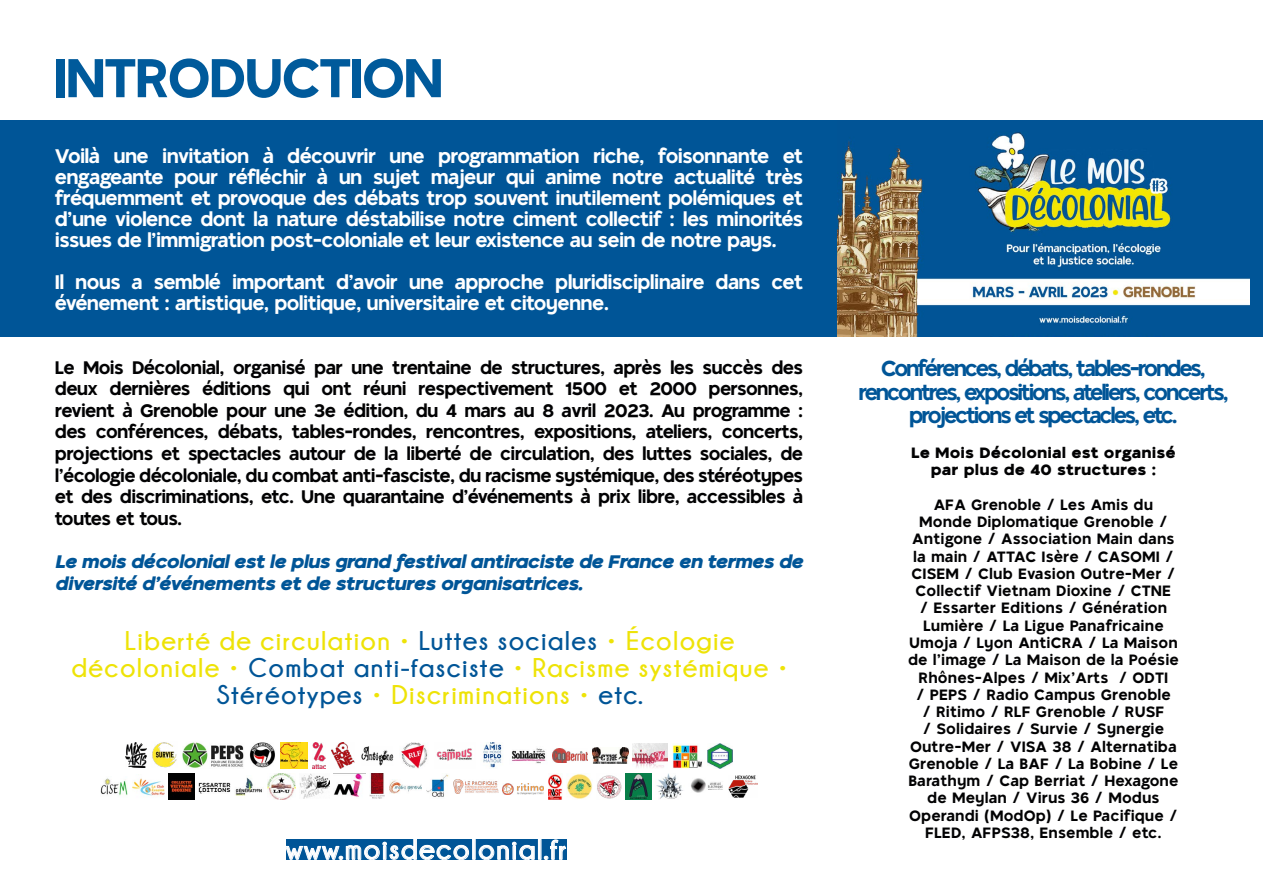
<style>
.page{position:relative;width:1263px;height:893px;background:#fff}
.page>*{position:absolute;margin:0;border:0;box-sizing:border-box;transform-origin:0 0}
.t1{font:54px "Tango Sans";color:#005a9b}
.t2{font:700 28.95px "Champagne&Limousines";letter-spacing:.05em;color:#fff}
.t3{font:700 27px/27px "Champagne&Limousines";letter-spacing:.05em;color:#eee307;text-align:center}
.t4{font:21.45px/23.5px "Tango Sans";letter-spacing:-.07em;color:#005597;text-align:center}
.t5{font:19.5px/21px "Tango Sans";color:#fff;text-align:justify}
.t6{font:18px/21.6px "Tango Sans";color:#020203;text-align:justify}
.t7{font:italic 18px/21.6px "Tango Sans Bold";color:#005597}
.t8{font:14.85px/17.2px "Tango Sans";letter-spacing:.05em;color:#020203;text-align:center}
.t9{font:14.85px/17.2px "Tango Sans Bold";letter-spacing:.05em;color:#020203;text-align:center}
.s1{color:#005597}
</style>
<div class="page">
<div style="left:0;top:120px;width:1263px;height:217px;background:#005597"></div>
<img style="left:838px;top:132px;width:411px;height:205px">
<img style="left:152px;top:742px;width:25px;height:26px">
<img style="left:183px;top:742px;width:61px;height:26px">
<img style="left:312px;top:742px;width:13px;height:26px">
<img style="left:331px;top:742px;width:24px;height:26px">
<img style="left:361px;top:746px;width:33px;height:20px">
<img style="left:401px;top:742px;width:27px;height:26px">
<img style="left:436px;top:748px;width:36px;height:13px">
<img style="left:483px;top:742px;width:19px;height:26px">
<img style="left:552px;top:748px;width:36px;height:15px">
<img style="left:511px;top:748px;width:35px;height:16px">
<img style="left:592px;top:747px;width:36px;height:16px">
<img style="left:633px;top:743px;width:34px;height:25px">
<img style="left:672px;top:745px;width:30px;height:23px">
<img style="left:125px;top:742px;width:22px;height:26px">
<img style="left:249px;top:742px;width:26px;height:26px">
<img style="left:280px;top:742px;width:27px;height:26px">
<img style="left:707px;top:743px;width:26px;height:25px">
<img style="left:101px;top:778px;width:27px;height:18px">
<img style="left:132px;top:778px;width:33px;height:19px">
<img style="left:169px;top:774px;width:25px;height:25px">
<img style="left:199px;top:783px;width:32px;height:10px">
<img style="left:235px;top:777px;width:27px;height:19px">
<img style="left:268px;top:774px;width:28px;height:25px">
<img style="left:300px;top:773px;width:29px;height:25px">
<img style="left:334px;top:773px;width:31px;height:24px">
<img style="left:370px;top:773px;width:15px;height:25px">
<img style="left:389px;top:779px;width:33px;height:15px">
<img style="left:426px;top:774px;width:23px;height:23px">
<img style="left:453px;top:780px;width:45px;height:13px">
<img style="left:503px;top:783px;width:41px;height:11px">
<img style="left:548px;top:774px;width:14px;height:25px">
<img style="left:567px;top:774px;width:25px;height:25px">
<img style="left:597px;top:775px;width:24px;height:24px">
<img style="left:626px;top:774px;width:25px;height:25px">
<img style="left:656px;top:774px;width:27px;height:25px">
<img style="left:691px;top:778px;width:32px;height:15px">
<img style="left:729px;top:776px;width:28px;height:21px">
<svg style="left:469px;top:839px;width:74px;height:20px"></svg>
<svg style="left:286px;top:839px;width:183px;height:21px;background:#387aad"></svg>
<svg style="left:478px;top:841px;width:57px;height:19px"></svg>
<div style="left:538px;top:839px;width:3px;height:20px;border:1px solid #fff"></div>
<svg style="left:543px;top:839px;width:23px;height:21px"></svg>
<h1 class="t1" style="left:54px;top:44px;width:390px">INTRODUCTION</h1>
<p class="t5" style="left:55px;top:146px;width:749px">Voilà une invitation à découvrir une programmation riche, foisonnante et engageante pour réfléchir à un sujet majeur qui anime notre actualité très fréquemment et provoque des débats trop souvent inutilement polémiques et d’une violence dont la nature déstabilise notre ciment collectif : les minorités issues de l’immigration post-coloniale et leur existence au sein de notre pays.</p>
<h3 class="t5" style="left:55px;top:272px;width:749px">Il nous a semblé important d’avoir une approche pluridisciplinaire dans cet événement : artistique, politique, universitaire et citoyenne.</h3>
<p class="t6" style="left:55px;top:356px;width:749px">Le Mois Décolonial, organisé par une trentaine de structures, après les succès des deux dernières éditions qui ont réuni respectivement 1500 et 2000 personnes, revient à Grenoble pour une 3e édition, du 4 mars au 8 avril 2023. Au programme : des conférences, débats, tables-rondes, rencontres, expositions, ateliers, concerts, projections et spectacles autour de la liberté de circulation, des luttes sociales, de l’écologie décoloniale, du combat anti-fasciste, du racisme systémique, des stéréotypes et des discriminations, etc. Une quarantaine d’événements à prix libre, accessibles à toutes et tous.</p>
<p class="t7" style="left:55px;top:551px;width:749px">Le mois décolonial est le plus grand festival antiraciste de France en termes de diversité d’événements et de structures organisatrices.</p>
<h3 class="t3" style="left:72px;top:627px;width:718px">Liberté de circulation • <span class="s1">Luttes sociales</span> • Écologie décoloniale • <span class="s1">Combat anti-fasciste</span> • Racisme systémique •<br><span class="s1">Stéréotypes</span> • Discriminations • <span class="s1">etc.</span></h3>
<h2 class="t2" style="left:286px;top:833px;width:282px">www.moisdecolonial.fr</h2>
<h3 class="t4" style="left:859px;top:357px;width:371px">Conférences, débats, tables-rondes, rencontres, expositions, ateliers, concerts, projections et spectacles, etc.</h3>
<p class="t9" style="left:911px;top:444px;width:266px">Le Mois Décolonial est organisé par plus de 40 structures :</p>
<p class="t8" style="left:908px;top:496px;width:272px">AFA Grenoble / Les Amis du<br>Monde Diplomatique Grenoble /<br>Antigone / Association Main dans la main / ATTAC Isère / CASOMI /<br>CISEM / Club Evasion Outre-Mer /<br>Collectif Vietnam Dioxine / CTNE<br>/ Essarter Editions / Génération<br>Lumière / La Ligue Panafricaine<br>Umoja / Lyon AntiCRA / La Maison de l’image / La Maison de la Poésie<br>Rhônes-Alpes / Mix’Arts / ODTI<br>/ PEPS / Radio Campus Grenoble<br>/ Ritimo / RLF Grenoble / RUSF<br>/ Solidaires / Survie / Synergie<br>Outre-Mer / VISA 38 / Alternatiba<br>Grenoble / La BAF / La Bobine / Le<br>Barathym / Cap Berriat / Hexagone de Meylan / Virus 36 / Modus<br>Operandi (ModOp) / Le Pacifique /<br>FLED, AFPS38, Ensemble / etc.</p>
</div>
